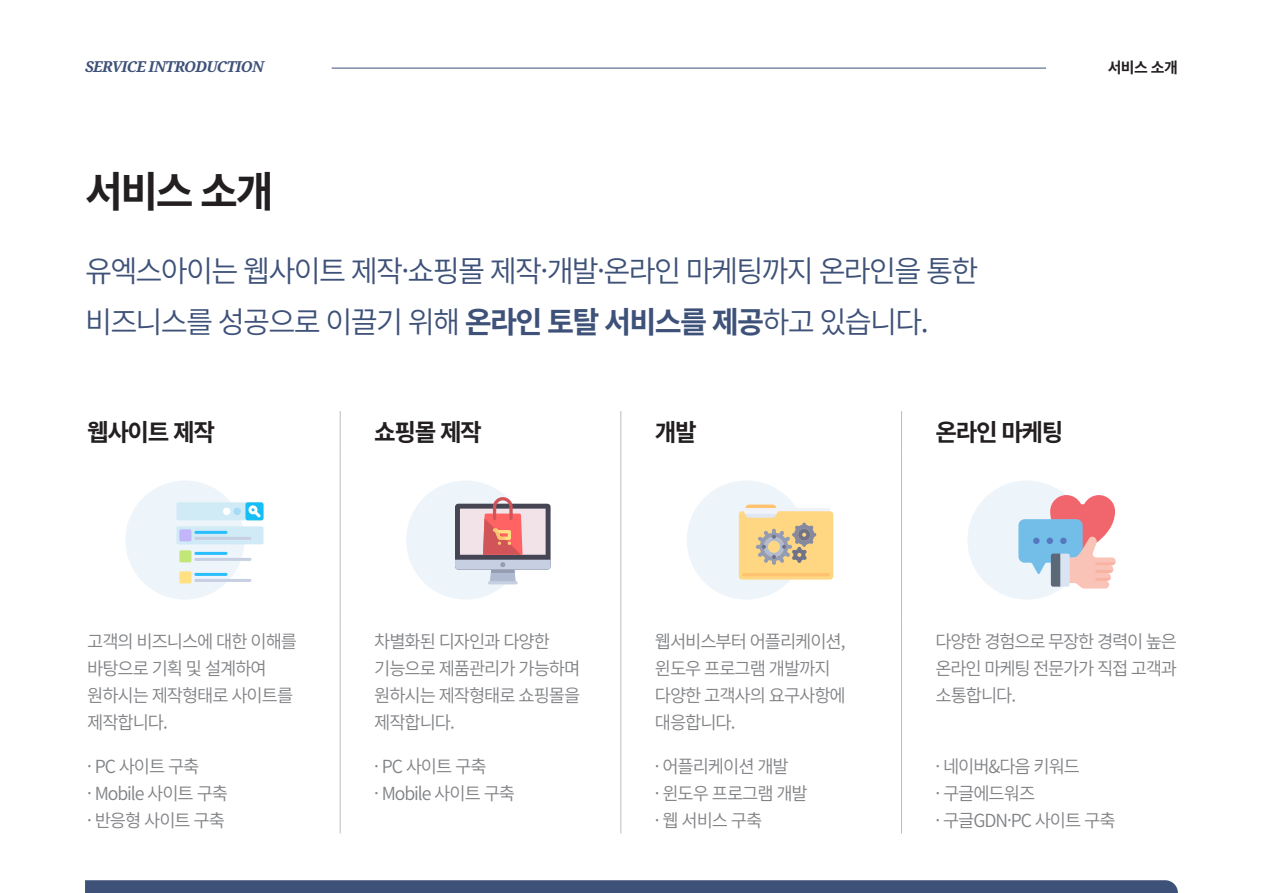
<style>
.page{position:relative;width:1263px;height:893px;background:#fff}
.page>*{position:absolute;margin:0;border:0;box-sizing:border-box;transform-origin:0 0}
.t1{font:700 42px "Noto Sans CJ Kkr";color:#231f20}
.t2{font:600 30px "Noto Sans CJ Kkr";letter-spacing:-.06em;color:#3e5178}
.t3{font:700 24px "Noto Sans CJ Kkr";letter-spacing:-.06em;color:#231f20}
.t4{font:600 18px "Noto Sans CJ Kkr";letter-spacing:-.06em;color:#808285}
.t5{font:italic 700 15px "Noto Serif";letter-spacing:-.04em;color:#3e5178}
.t6{font:700 15px "Noto Sans CJ Kkr";color:#231f20}
.s1{font-weight:700}
</style>
<div class="page">
<hr style="left:332px;top:68px;width:714px;height:1px;background:#3e5178">
<hr style="left:340px;top:411px;width:1px;height:43px;background:#bcbdc0">
<hr style="left:621px;top:411px;width:1px;height:43px;background:#bcbdc0">
<hr style="left:901px;top:411px;width:1px;height:43px;background:#bcbdc0">
<hr style="left:340px;top:454px;width:1px;height:170px;background:#bcbdc0">
<hr style="left:621px;top:454px;width:1px;height:170px;background:#bcbdc0">
<hr style="left:901px;top:454px;width:1px;height:170px;background:#bcbdc0">
<hr style="left:340px;top:624px;width:1px;height:209px;background:#bcbdc0">
<hr style="left:621px;top:624px;width:1px;height:209px;background:#bcbdc0">
<hr style="left:901px;top:624px;width:1px;height:209px;background:#bcbdc0">
<div style="left:125px;top:480px;width:119px;height:120px;background:#edf4fa;border-radius:50%"></div>
<div style="left:406px;top:480px;width:119px;height:120px;background:#edf4fa;border-radius:50%"></div>
<div style="left:687px;top:480px;width:119px;height:120px;background:#edf4fa;border-radius:50%"></div>
<div style="left:967px;top:480px;width:119px;height:120px;background:#edf4fa;border-radius:50%"></div>
<svg style="left:1018px;top:495px;width:98px;height:94px"></svg>
<svg style="left:739px;top:505px;width:94px;height:75px"></svg>
<div style="left:176px;top:502px;width:87px;height:18px;background:#d0ebf5;border-radius:2px"></div>
<div style="left:245px;top:502px;width:18px;height:18px;background:#17bdf5;border-radius:2px"></div>
<svg style="left:248px;top:505px;width:13px;height:12px"></svg>
<div style="left:233px;top:508px;width:8px;height:7px;background:#a6dbf5;border-radius:50%"></div>
<div style="left:223px;top:508px;width:7px;height:7px;background:#fff;border-radius:50%"></div>
<div style="left:176px;top:526px;width:87px;height:18px;background:#d0ebf5;border-radius:2px"></div>
<div style="left:179px;top:529px;width:12px;height:12px;background:#c2b5fa;border-radius:2px"></div>
<hr style="left:194px;top:537px;width:57px;height:3px;background:#c7cfe3;border-radius:2px">
<hr style="left:194px;top:531px;width:33px;height:3px;background:#29bfff;border-radius:2px">
<div style="left:179px;top:550px;width:12px;height:12px;background:#c2e678;border-radius:2px"></div>
<hr style="left:194px;top:558px;width:57px;height:3px;background:#c7cfe3;border-radius:2px">
<hr style="left:194px;top:552px;width:33px;height:3px;background:#29bfff;border-radius:2px">
<div style="left:179px;top:571px;width:12px;height:12px;background:#ffe082;border-radius:2px"></div>
<hr style="left:194px;top:579px;width:57px;height:3px;background:#c7cfe3;border-radius:2px">
<hr style="left:194px;top:573px;width:33px;height:3px;background:#29bfff;border-radius:2px">
<hr style="left:488px;top:581px;width:30px;height:3px;background:#c7cfe3;border-radius:2px">
<svg style="left:455px;top:497px;width:96px;height:86px"></svg>
<svg style="left:85px;top:880px;width:1093px;height:13px"></svg>
<p class="t5" style="left:85px;top:57px;width:181px">SERVICE INTRODUCTION</p>
<p class="t6" style="left:1108px;top:59px;width:72px">서비스 소개</p>
<p class="t1" style="left:85px;top:168px;width:190px">서비스 소개</p>
<p class="t2" style="left:85px;top:254px;width:895px">유엑스아이는 웹사이트 제작·쇼핑몰 제작·개발·온라인 마케팅까지 온라인을 통한</p>
<p class="t2" style="left:85px;top:305px;width:845px">비즈니스를 성공으로 이끌기 위해 <span class="s1">온라인 토탈 서비스를 제공</span>하고 있습니다.</p>
<p class="t3" style="left:87px;top:419px;width:129px">웹사이트 제작</p>
<p class="t3" style="left:374px;top:419px;width:109px">쇼핑몰 제작</p>
<p class="t3" style="left:655px;top:419px;width:43px">개발</p>
<p class="t3" style="left:935px;top:419px;width:129px">온라인 마케팅</p>
<p class="t4" style="left:87px;top:631px;width:211px">고객의 비즈니스에 대한 이해를</p>
<p class="t4" style="left:87px;top:658px;width:181px">바탕으로 기획 및 설계하여</p>
<p class="t4" style="left:87px;top:685px;width:208px">원하시는 제작형태로 사이트를</p>
<p class="t4" style="left:87px;top:712px;width:82px">제작합니다.</p>
<p class="t4" style="left:87px;top:756px;width:114px">· PC 사이트 구축</p>
<p class="t4" style="left:87px;top:783px;width:142px">· Mobile 사이트 구축</p>
<p class="t4" style="left:87px;top:810px;width:139px">· 반응형 사이트 구축</p>
<p class="t4" style="left:374px;top:631px;width:177px">차별화된 디자인과 다양한</p>
<p class="t4" style="left:374px;top:658px;width:208px">기능으로 제품관리가 가능하며</p>
<p class="t4" style="left:374px;top:685px;width:208px">원하시는 제작형태로 쇼핑몰을</p>
<p class="t4" style="left:374px;top:712px;width:82px">제작합니다.</p>
<p class="t4" style="left:374px;top:756px;width:114px">· PC 사이트 구축</p>
<p class="t4" style="left:374px;top:783px;width:142px">· Mobile 사이트 구축</p>
<p class="t4" style="left:655px;top:631px;width:192px">웹서비스부터 어플리케이션,</p>
<p class="t4" style="left:655px;top:658px;width:177px">윈도우 프로그램 개발까지</p>
<p class="t4" style="left:655px;top:685px;width:192px">다양한 고객사의 요구사항에</p>
<p class="t4" style="left:655px;top:712px;width:82px">대응합니다.</p>
<p class="t4" style="left:655px;top:756px;width:135px">· 어플리케이션 개발</p>
<p class="t4" style="left:655px;top:783px;width:154px">· 윈도우 프로그램 개발</p>
<p class="t4" style="left:655px;top:810px;width:109px">· 웹 서비스 구축</p>
<p class="t4" style="left:935px;top:631px;width:243px">다양한 경험으로 무장한 경력이 높은</p>
<p class="t4" style="left:935px;top:658px;width:243px">온라인 마케팅 전문가가 직접 고객과</p>
<p class="t4" style="left:935px;top:685px;width:82px">소통합니다.</p>
<p class="t4" style="left:935px;top:756px;width:146px">· 네이버&amp;다음 키워드</p>
<p class="t4" style="left:935px;top:783px;width:101px">· 구글에드워즈</p>
<p class="t4" style="left:935px;top:810px;width:182px">· 구글GDN·PC 사이트 구축</p>
</div>
